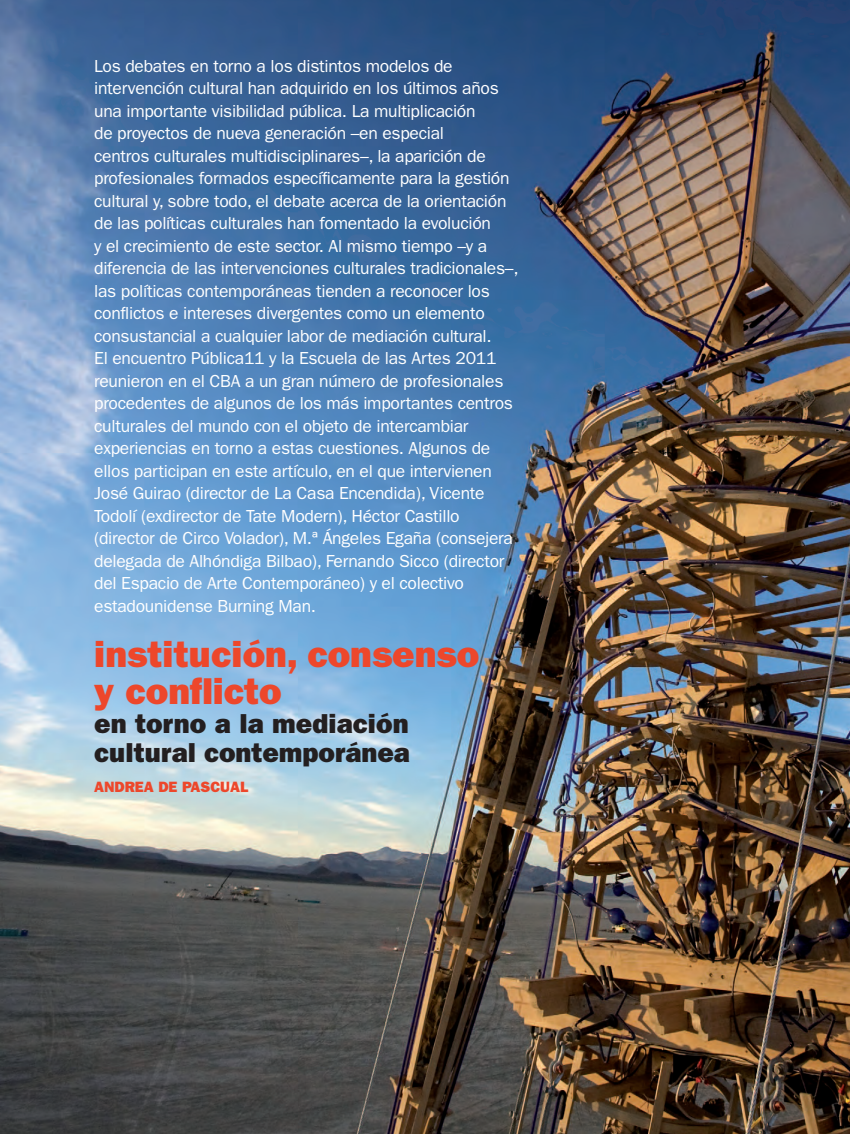
<style>
.page{position:relative;width:850px;height:1134px;background:#fff}
.page>*{position:absolute;margin:0;border:0;box-sizing:border-box;transform-origin:0 0}
.t1{font:37.5px/37.5px "ITC Franklin Gothic Std Hvy";color:#ed472b}
.t2{font:27.5px/28.8px "ITC Franklin Gothic Std Hvy";color:#231f20}
.t3{font:17.5px/22.5px "ITC Franklin Gothic Std";letter-spacing:-.015em;color:#fff}
.t4{font:15px "ITC Franklin Gothic Std Hvy";color:#ed472b}
</style>
<div class="page">
<img style="left:0;top:0;width:850px;height:1134px">
<p class="t3" style="left:94px;top:54px;width:426px">Los debates en torno a los distintos modelos de intervención cultural han adquirido en los últimos años una importante visibilidad pública. La multiplicación<br>de proyectos de nueva generación –en especial<br>centros culturales multidisciplinares–, la aparición de profesionales formados específicamente para la gestión cultural y, sobre todo, el debate acerca de la orientación de las políticas culturales han fomentado la evolución<br>y el crecimiento de este sector. Al mismo tiempo –y a diferencia de las intervenciones culturales tradicionales–, las políticas contemporáneas tienden a reconocer los conflictos e intereses divergentes como un elemento consustancial a cualquier labor de mediación cultural.<br>El encuentro Pública11 y la Escuela de las Artes 2011 reunieron en el CBA a un gran número de profesionales procedentes de algunos de los más importantes centros culturales del mundo con el objeto de intercambiar experiencias en torno a estas cuestiones. Algunos de ellos participan en este artículo, en el que intervienen José Guirao (director de La Casa Encendida), Vicente Todolí (exdirector de Tate Modern), Héctor Castillo (director de Circo Volador), M.ª Ángeles Egaña (consejera delegada de Alhóndiga Bilbao), Fernando Sicco (director del Espacio de Arte Contemporáneo) y el colectivo estadounidense Burning Man.</p>
<h1 class="t1" style="left:94px;top:635px;width:387px">institución, consenso y conflicto</h1>
<h2 class="t2" style="left:94px;top:709px;width:317px">en torno a la mediación cultural contemporánea</h2>
<p class="t4" style="left:94px;top:778px;width:156px">Andrea de Pascual</p>
</div>
